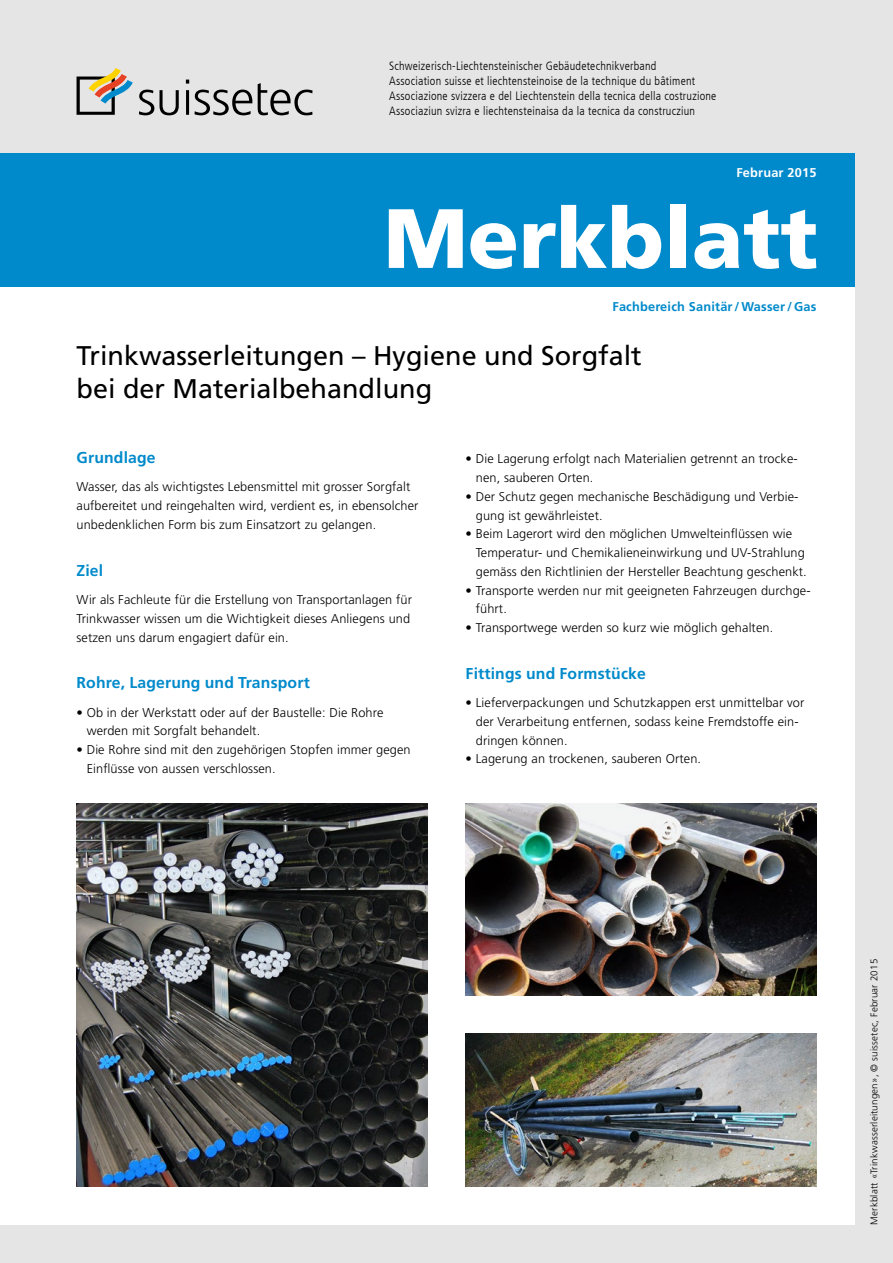
<style>
.page{position:relative;width:893px;height:1263px;background:#e5e5e5}
.page>*{position:absolute;margin:0;border:0;box-sizing:border-box;transform-origin:0 0}
.t1{font:900 84px "Frutiger LT Com";color:#fff}
.t2{font:27px/33px "Frutiger LT Std";color:#000}
.t3{font:700 15.75px "Frutiger LT Std";letter-spacing:.01em;color:#008acb}
.t4{font:300 12.75px/18.8px "Frutiger LT Std";letter-spacing:.01em;color:#000}
.t5{font:700 12.75px "Frutiger LT Std";letter-spacing:.015em;color:#008acb}
.t6{font:700 12.75px "Frutiger LT Std";letter-spacing:.015em;color:#fff}
.t7{font:300 condensed 12px/15px "Frutiger LT Com";letter-spacing:.02em;color:#000}
.t8{font:300 9.75px "Frutiger LT Std";letter-spacing:.02em;color:#000}
</style>
<div class="page">
<div style="left:0;top:153px;width:855px;height:1072px;background:#fff"></div>
<svg style="left:139px;top:90px;width:15px;height:25px"></svg>
<svg style="left:160px;top:90px;width:19px;height:25px"></svg>
<hr style="left:186px;top:90px;width:3px;height:25px;background:#000">
<svg style="left:186px;top:80px;width:3px;height:4px"></svg>
<svg style="left:194px;top:90px;width:58px;height:25px"></svg>
<svg style="left:258px;top:83px;width:55px;height:32px"></svg>
<svg style="left:77px;top:68px;width:56px;height:47px"></svg>
<img style="left:77px;top:804px;width:350px;height:382px">
<img style="left:466px;top:804px;width:350px;height:191px">
<img style="left:466px;top:1033px;width:350px;height:153px">
<div style="left:0;top:153px;width:855px;height:134px;background:#008acb"></div>
<p class="t7" style="left:389px;top:58px;width:329px">Schweizerisch-Liechtensteinischer Gebäudetechnikverband<br>Association suisse et liechtensteinoise de la technique du bâtiment Associazione svizzera e del Liechtenstein della tecnica della costruzione Associaziun svizra e liechtensteinaisa da la tecnica da construcziun</p>
<p class="t6" style="left:736px;top:165px;width:82px">Februar 2015</p>
<h1 class="t1" style="left:384px;top:188px;width:436px">Merkblatt</h1>
<p class="t5" style="left:612px;top:299px;width:205px">Fachbereich Sanitär/Wasser/ Gas</p>
<h2 class="t2" style="left:77px;top:339px;width:567px">Trinkwasserleitungen – Hygiene und Sorgfalt bei der Materialbehandlung</h2>
<p class="t3" style="left:77px;top:449px;width:81px">Grundlage</p>
<p class="t4" style="left:77px;top:478px;width:343px">Wasser, das als wichtigstes Lebensmittel mit grosser Sorgfalt aufbereitet und reingehalten wird, verdient es, in ebensolcher unbedenklichen Form bis zum Einsatzort zu gelangen.</p>
<p class="t3" style="left:77px;top:561px;width:28px">Ziel</p>
<p class="t4" style="left:77px;top:590px;width:337px">Wir als Fachleute für die Erstellung von Transportanlagen für<br>Trinkwasser wissen um die Wichtigkeit dieses Anliegens und setzen uns darum engagiert dafür ein.</p>
<p class="t3" style="left:77px;top:674px;width:235px">Rohre, Lagerung und Transport</p>
<p class="t4" style="left:87px;top:703px;width:298px;text-indent:-10px">• Ob in der Werkstatt oder auf der Baustelle: Die Rohre werden mit Sorgfalt behandelt.</p>
<p class="t4" style="left:87px;top:740px;width:325px;text-indent:-10px">• Die Rohre sind mit den zugehörigen Stopfen immer gegen<br>Einflüsse von aussen verschlossen.</p>
<p class="t4" style="left:476px;top:450px;width:323px;text-indent:-10px">• Die Lagerung erfolgt nach Materialien getrennt an trocke&shy;nen, sauberen Orten.</p>
<p class="t4" style="left:476px;top:487px;width:324px;text-indent:-10px">• Der Schutz gegen mechanische Beschädigung und Verbie&shy;gung ist gewährleistet.</p>
<p class="t4" style="left:476px;top:525px;width:333px;text-indent:-10px">• Beim Lagerort wird den möglichen Umwelteinflüssen wie<br>Temperatur- und Chemikalieneinwirkung und UV-Strahlung gemäss den Richtlinien der Hersteller Beachtung geschenkt.</p>
<p class="t4" style="left:476px;top:581px;width:336px;text-indent:-10px">• Transporte werden nur mit geeigneten Fahrzeugen durchge&shy;führt.</p>
<p class="t4" style="left:466px;top:619px;width:309px">• Transportwege werden so kurz wie möglich gehalten.</p>
<p class="t3" style="left:466px;top:664px;width:182px">Fittings und Formstücke</p>
<p class="t4" style="left:476px;top:693px;width:330px;text-indent:-10px">• Lieferverpackungen und Schutzkappen erst unmittelbar vor der Verarbeitung entfernen, sodass keine Fremdstoffe ein&shy;dringen können.</p>
<p class="t4" style="left:466px;top:750px;width:237px">• Lagerung an trockenen, sauberen Orten.</p>
<p class="t8" style="left:869px;top:1225px;width:267px;rotate:-90deg">Merkblatt «Trinkwasserleitungen», © suissetec, Februar 2015</p>
</div>
